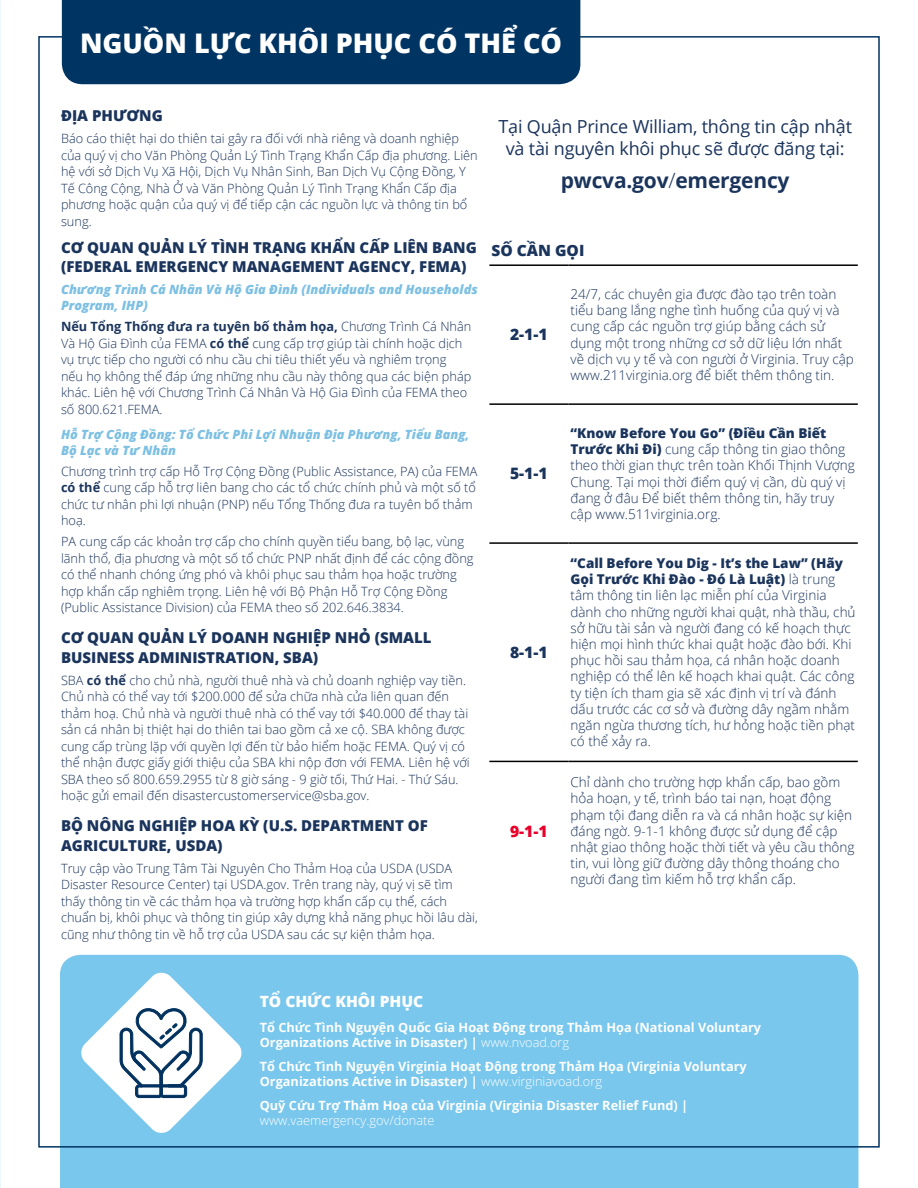
<style>
.page{position:relative;width:918px;height:1188px;background:#fff}
.page>*{position:absolute;margin:0;border:0;box-sizing:border-box;transform-origin:0 0}
.t1{font:800 27px "Open Sans";color:#fff}
.t2{font:700 21px "Open Sans";letter-spacing:-.01em;color:#1a345c}
.t3{font:18px/21.6px "Open Sans";letter-spacing:-.01em;color:#1a345c;text-align:center}
.t4{font:800 15.75px "Open Sans";color:#1a345c}
.t5{font:800 15.75px "Open Sans";color:#e8002a}
.t6{font:800 15.45px "Open Sans";color:#fff}
.t7{font:800 15.45px "Open Sans";color:#1a345c}
.t8{font:800 15px/19.5px "Open Sans";color:#1a345c}
.t9{font:300 13.5px/16.2px "Open Sans";color:#1a345c}
.t10{font:300 12.75px/16.5px "Open Sans";color:#1a345c}
.t11{font:700 12.75px/15.3px "Open Sans";color:#fff}
.t12{font:italic 800 12.75px/16.5px "Open Sans";color:#7dc0e3}
.s1{font-weight:700}
.s2{font-weight:300}
.s3{font-weight:800}
</style>
<div class="page">
<div style="left:60px;top:955px;width:798px;height:233px;background:#79c7ed"></div>
<div style="left:62px;top:0;width:518px;height:84px;background:#003463"></div>
<svg style="left:80px;top:954px;width:163px;height:191px"></svg>
<hr style="left:489px;top:264px;width:79px;height:2px;background:#000">
<hr style="left:568px;top:264px;width:290px;height:2px;background:#000">
<hr style="left:489px;top:403px;width:79px;height:2px;background:#000">
<hr style="left:568px;top:403px;width:290px;height:2px;background:#000">
<hr style="left:489px;top:542px;width:79px;height:2px;background:#000">
<hr style="left:568px;top:542px;width:290px;height:2px;background:#000">
<hr style="left:489px;top:761px;width:79px;height:1px;background:#000">
<hr style="left:568px;top:761px;width:290px;height:1px;background:#000">
<p class="t1" style="left:80px;top:23px;width:484px">NGUỒN LỰC KHÔI PHỤC CÓ THỂ CÓ</p>
<p class="t8" style="left:61px;top:105px;width:103px">ĐỊA PHƯƠNG</p>
<p class="t10" style="left:61px;top:130px;width:418px">Báo cáo thiệt hại do thiên tai gây ra đối với nhà riêng và doanh nghiệp của quý vị cho Văn Phòng Quản Lý Tình Trạng Khẩn Cấp địa phương. Liên hệ với sở Dịch Vụ Xã Hội, Dịch Vụ Nhân Sinh, Ban Dịch Vụ Cộng Đồng, Y Tế Công Cộng, Nhà Ở và Văn Phòng Quản Lý Tình Trạng Khẩn Cấp địa phương hoặc quận của quý vị để tiếp cận các nguồn lực và thông tin bổ sung.</p>
<p class="t8" style="left:61px;top:237px;width:417px">CƠ QUAN QUẢN LÝ TÌNH TRẠNG KHẨN CẤP LIÊN BANG (FEDERAL EMERGENCY MANAGEMENT AGENCY, FEMA)</p>
<p class="t12" style="left:61px;top:280px;width:418px">Chương Trình Cá Nhân Và Hộ Gia Đình (Individuals and Households<br>Program, IHP)</p>
<p class="t10" style="left:61px;top:318px;width:412px"><span class="s1">Nếu Tổng Thống đưa ra tuyên bố thảm họa,</span> Chương Trình Cá Nhân Và Hộ Gia Đình của FEMA <span class="s1">có thể</span> cung cấp trợ giúp tài chính hoặc dịch vụ trực tiếp cho người có nhu cầu chi tiêu thiết yếu và nghiêm trọng nếu họ không thể đáp ứng những nhu cầu này thông qua các biện pháp khác. Liên hệ với Chương Trình Cá Nhân Và Hộ Gia Đình của FEMA theo số 800.621.FEMA.</p>
<p class="t12" style="left:61px;top:425px;width:410px">Hỗ Trợ Cộng Đồng: Tổ Chức Phi Lợi Nhuận Địa Phương, Tiểu Bang,<br>Bộ Lạc và Tư Nhân</p>
<p class="t10" style="left:61px;top:463px;width:418px">Chương trình trợ cấp Hỗ Trợ Cộng Đồng (Public Assistance, PA) của FEMA <span class="s1">có thể</span> cung cấp hỗ trợ liên bang cho các tổ chức chính phủ và một số tổ chức tư nhân phi lợi nhuận (PNP) nếu Tổng Thống đưa ra tuyên bố thảm hoạ.</p>
<p class="t10" style="left:61px;top:533px;width:414px">PA cung cấp các khoản trợ cấp cho chính quyền tiểu bang, bộ lạc, vùng lãnh thổ, địa phương và một số tổ chức PNP nhất định để các cộng đồng có thể nhanh chóng ứng phó và khôi phục sau thảm họa hoặc trường hợp khẩn cấp nghiêm trọng. Liên hệ với Bộ Phận Hỗ Trợ Cộng Đồng (Public Assistance Division) của FEMA theo số 202.646.3834.</p>
<p class="t8" style="left:61px;top:627px;width:372px">CƠ QUAN QUẢN LÝ DOANH NGHIỆP NHỎ (SMALL<br>BUSINESS ADMINISTRATION, SBA)</p>
<p class="t10" style="left:61px;top:671px;width:410px">SBA <span class="s1">có thể</span> cho chủ nhà, người thuê nhà và chủ doanh nghiệp vay tiền.<br>Chủ nhà có thể vay tới $200.000 để sửa chữa nhà cửa liên quan đến thảm hoạ. Chủ nhà và người thuê nhà có thể vay tới $40.000 để thay tài sản cá nhân bị thiệt hại do thiên tai bao gồm cả xe cộ. SBA không được cung cấp trùng lặp với quyền lợi đến từ bảo hiểm hoặc FEMA. Quý vị có thể nhận được giấy giới thiệu của SBA khi nộp đơn với FEMA. Liên hệ với SBA theo số 800.659.2955 từ 8 giờ sáng - 9 giờ tối, Thứ Hai. - Thứ Sáu. hoặc gửi email đến disastercustomerservice@sba.gov.</p>
<p class="t8" style="left:61px;top:815px;width:368px">BỘ NÔNG NGHIỆP HOA KỲ (U.S. DEPARTMENT OF<br>AGRICULTURE, USDA)</p>
<p class="t10" style="left:61px;top:859px;width:418px">Truy cập vào Trung Tâm Tài Nguyên Cho Thảm Hoạ của USDA (USDA Disaster Resource Center) tại USDA.gov. Trên trang này, quý vị sẽ tìm thấy thông tin về các thảm họa và trường hợp khẩn cấp cụ thể, cách chuẩn bị, khôi phục và thông tin giúp xây dựng khả năng phục hồi lâu dài, cũng như thông tin về hỗ trợ của USDA sau các sự kiện thảm họa.</p>
<p class="t3" style="left:498px;top:116px;width:355px">Tại Quận Prince William, thông tin cập nhật và tài nguyên khôi phục sẽ được đăng tại:</p>
<p class="t2" style="left:561px;top:165px;width:230px">pwcva.gov<span class="s2">/</span>emergency</p>
<p class="t7" style="left:492px;top:238px;width:94px">SỐ CẦN GỌI</p>
<p class="t4" style="left:510px;top:323px;width:39px">2-1-1</p>
<p class="t4" style="left:510px;top:462px;width:39px">5-1-1</p>
<p class="t4" style="left:510px;top:640px;width:39px">8-1-1</p>
<p class="t5" style="left:510px;top:819px;width:39px">9-1-1</p>
<p class="t9" style="left:571px;top:286px;width:285px">24/7, các chuyên gia được đào tạo trên toàn tiểu bang lắng nghe tình huống của quý vị và cung cấp các nguồn trợ giúp bằng cách sử dụng một trong những cơ sở dữ liệu lớn nhất về dịch vụ y tế và con người ở Virginia. Truy cập www.211virginia.org để biết thêm thông tin.</p>
<p class="t9" style="left:571px;top:425px;width:286px"><span class="s3">“Know Before You Go” (Điều Cần Biết Trước Khi Đi)</span> cung cấp thông tin giao thông theo thời gian thực trên toàn Khối Thịnh Vượng Chung. Tại mọi thời điểm quý vị cần, dù quý vị đang ở đâu Để biết thêm thông tin, hãy truy cập www.511virginia.org.</p>
<p class="t9" style="left:571px;top:555px;width:287px"><span class="s3">“Call Before You Dig - It’s the Law” (Hãy Gọi Trước Khi Đào - Đó Là Luật)</span> là trung tâm thông tin liên lạc miễn phí của Virginia dành cho những người khai quật, nhà thầu, chủ sở hữu tài sản và người đang có kế hoạch thực hiện mọi hình thức khai quật hoặc đào bới. Khi phục hồi sau thảm họa, cá nhân hoặc doanh nghiệp có thể lên kế hoạch khai quật. Các công ty tiện ích tham gia sẽ xác định vị trí và đánh dấu trước các cơ sở và đường dây ngầm nhằm ngăn ngừa thương tích, hư hỏng hoặc tiền phạt có thể xảy ra.</p>
<p class="t9" style="left:571px;top:774px;width:286px">Chỉ dành cho trường hợp khẩn cấp, bao gồm hỏa hoạn, y tế, trình báo tai nạn, hoạt động phạm tội đang diễn ra và cá nhân hoặc sự kiện đáng ngờ. 9-1-1 không được sử dụng để cập nhật giao thông hoặc thời tiết và yêu cầu thông tin, vui lòng giữ đường dây thông thoáng cho người đang tìm kiếm hỗ trợ khẩn cấp.</p>
<p class="t6" style="left:260px;top:990px;width:165px">TỔ CHỨC KHÔI PHỤC</p>
<p class="t11" style="left:260px;top:1019px;width:503px">Tổ Chức Tình Nguyện Quốc Gia Hoạt Động trong Thảm Họa (National Voluntary<br>Organizations Active in Disaster) | <span class="s2">www.nvoad.org</span></p>
<p class="t11" style="left:260px;top:1058px;width:488px">Tổ Chức Tình Nguyện Virginia Hoạt Động trong Thảm Họa (Virginia Voluntary<br>Organizations Active in Disaster) | <span class="s2">www.virginiavoad.org</span></p>
<p class="t11" style="left:260px;top:1098px;width:430px">Quỹ Cứu Trợ Thảm Hoạ của Virginia (Virginia Disaster Relief Fund) | <span class="s2">www.vaemergency.gov/donate</span></p>
</div>
